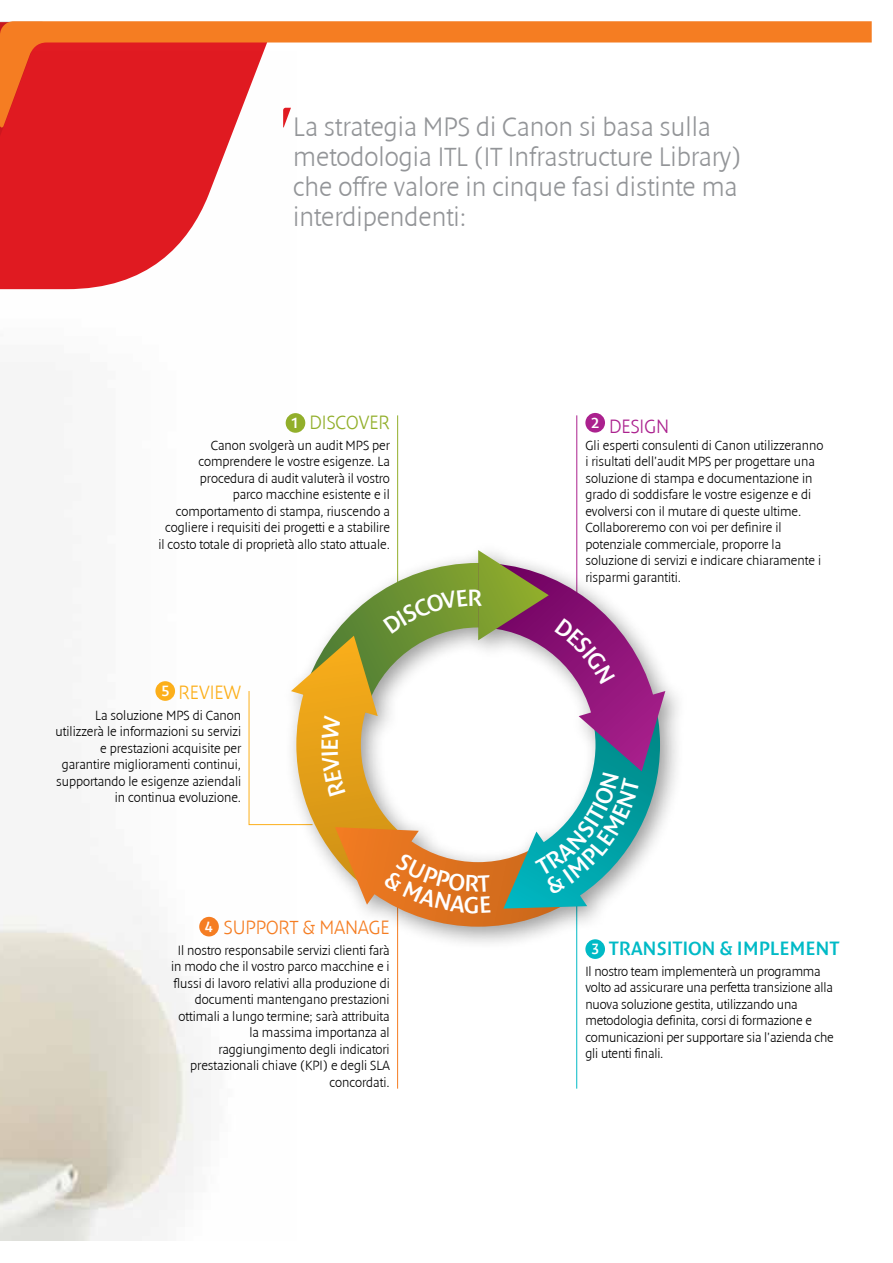
<style>
.page{position:relative;width:893px;height:1263px;background:#fff}
.page>*{position:absolute;margin:0;border:0;box-sizing:border-box;transform-origin:0 0}
.t1{font:300 27px/30px "Denda New";color:#939598}
.t2{font:19.5px "Denda New";color:#00bac6}
.t3{font:300 19.5px "Denda New";color:#f57d22}
.t4{font:300 19.5px "Denda New";color:#92af2b}
.t5{font:300 19.5px "Denda New";color:#ab218e}
.t6{font:300 19.5px "Denda New";color:#fcaf1a}
.t7{font:15px "Denda New";color:#fff}
.t8{font:300 13.5px/16.5px "Denda New";color:#000;text-align:right}
.s1{font-weight:400;font-size:15px;color:#fff}
.s2{font-size:15px;color:#fff}
</style>
<div class="page">
<img style="left:0;top:127px;width:293px;height:1113px">
<hr style="left:576px;top:867px;width:1px;height:222px;background:#00bac6">
<svg style="left:43px;top:289px;width:122px;height:303px"></svg>
<svg style="left:43px;top:127px;width:232px;height:162px;fill:#e01a21"></svg>
<div style="left:286px;top:413px;width:19px;height:20px;background:#92af2b;border-radius:50%"></div>
<div style="left:585px;top:413px;width:20px;height:20px;background:#ab218e;border-radius:50%"></div>
<div style="left:585px;top:939px;width:20px;height:20px;background:#00bac6;border-radius:50%"></div>
<hr style="left:397px;top:415px;width:1px;height:170px;background:#92af2b">
<hr style="left:397px;top:899px;width:1px;height:190px;background:#f57d22">
<hr style="left:576px;top:415px;width:1px;height:225px;background:#ab218e">
<div style="left:281px;top:540px;width:407px;height:411px;background:#000;opacity:.4"></div>
<svg style="left:0;top:127px;width:43px;height:465px"></svg>
<svg style="left:0;top:21px;width:872px;height:106px"></svg>
<div style="left:155px;top:681px;width:20px;height:20px;background:#fcaf1a;border-radius:50%"></div>
<div style="left:199px;top:917px;width:20px;height:19px;background:#f57d22;border-radius:50%"></div>
<svg style="left:248px;top:550px;width:417px;height:377px"></svg>
<h1 class="t1" style="left:293px;top:112px;width:450px">La strategia MPS di Canon si basa sulla metodologia ITL (IT Infrastructure Library) che offre valore in cinque fasi distinte ma interdipendenti:</h1>
<h2 class="t4" style="left:291px;top:412px;width:100px"><span class="s1">1</span> DISCOVER</h2>
<p class="t8" style="left:158px;top:437px;width:233px">Canon svolgerà un audit MPS per comprendere le vostre esigenze. La procedura di audit valuterà il vostro<br>parco macchine esistente e il comportamento di stampa, riuscendo a cogliere i requisiti dei progetti e a stabilire il costo totale di proprietà allo stato attuale.</p>
<h2 class="t6" style="left:179px;top:682px;width:10px">REVIE</h2>
<h2 class="t6" style="left:224px;top:682px;width:19px">W</h2>
<p class="t8" style="left:56px;top:707px;width:187px">La soluzione MPS di Canon utilizzerà le informazioni su servizi e prestazioni acquisite per garantire miglioramenti continui, supportando le esigenze aziendali in continua evoluzione.</p>
<p class="t7" style="left:161px;top:683px;width:10px">5</p>
<h2 class="t3" style="left:224px;top:917px;width:167px">SUPPORT &amp; MANAGE</h2>
<p class="t8" style="left:171px;top:942px;width:220px">Il nostro responsabile servizi clienti farà in modo che il vostro parco macchine e i flussi di lavoro relativi alla produzione di documenti mantengano prestazioni ottimali a lungo termine; sarà attribuita la massima importanza al raggiungimento degli indicatori prestazionali chiave (KPI) e degli SLA concordati.</p>
<p class="t7" style="left:205px;top:918px;width:10px">4</p>
<h2 class="t5" style="left:591px;top:416px;width:59px"><sup>2</sup>DESIGN</h2>
<p class="t8" style="left:585px;top:437px;width:239px;text-align:left">Gli esperti consulenti di Canon utilizzeranno i risultati dell'audit MPS per progettare una soluzione di stampa e documentazione in grado di soddisfare le vostre esigenze e di evolversi con il mutare di queste ultime.<br>Collaboreremo con voi per definire il potenziale commerciale, proporre la soluzione di servizi e indicare chiaramente i risparmi garantiti.</p>
<h2 class="t2" style="left:591px;top:938px;width:250px"><span class="s2">3</span> TRANSITION &amp; IMPLEMENT</h2>
<p class="t8" style="left:585px;top:963px;width:250px;text-align:left">Il nostro team implementerà un programma volto ad assicurare una perfetta transizione alla nuova soluzione gestita, utilizzando una metodologia definita, corsi di formazione e comunicazioni per supportare sia l'azienda che gli utenti finali.</p>
</div>
